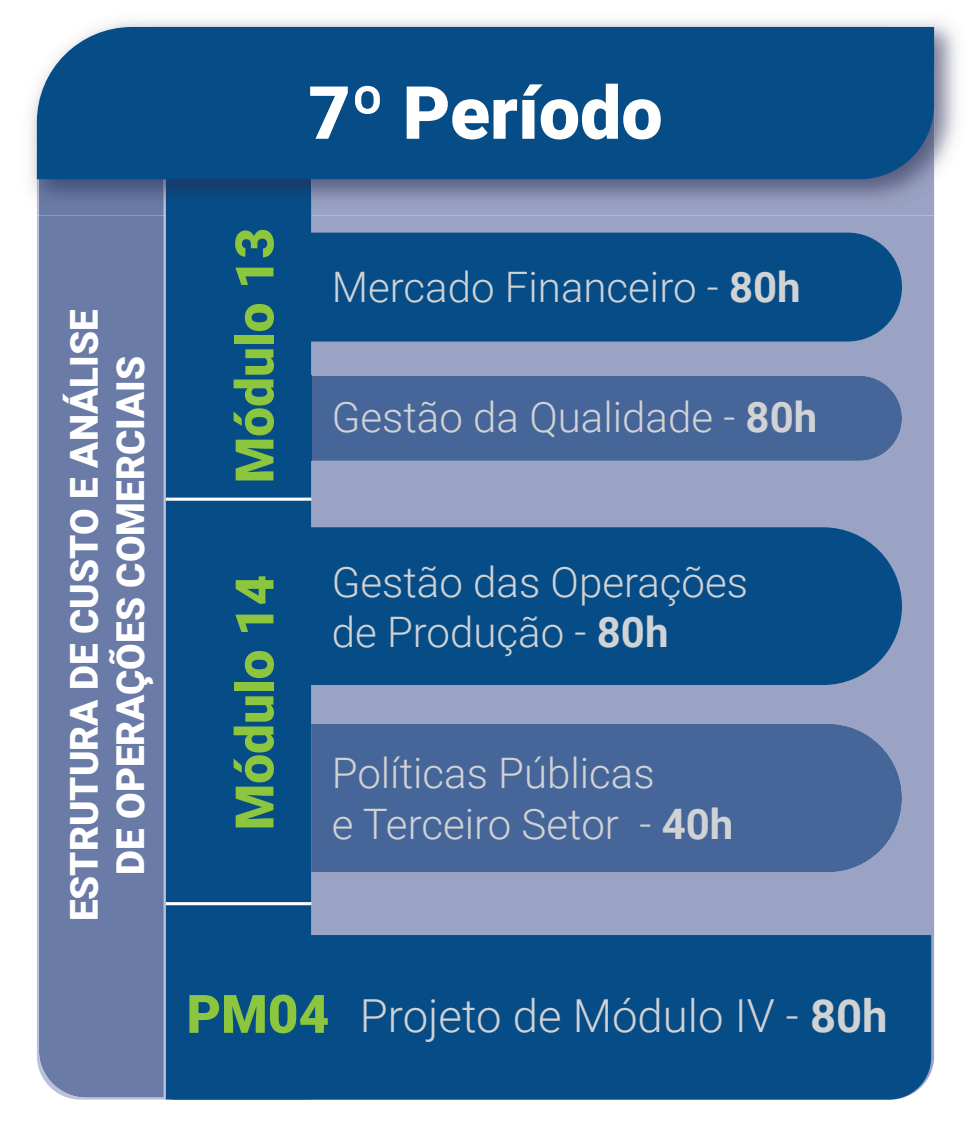
<style>
.page{position:relative;width:971px;height:1129px;background:#fff}
.page>*{position:absolute;margin:0;border:0;box-sizing:border-box;transform-origin:0 0}
.t1{font:900 73.5px "Roboto";color:#fff}
.t2{font:900 53.2px "Roboto";color:#8bc63e}
.t3{font:300 45.5px "Roboto";color:#d1d2d4}
.t4{font:300 42px/50.4px "Roboto";color:#d1d2d4}
.t5{font:900 38.5px/46.2px "Roboto";color:#fff;text-align:center}
.s1{font-weight:700}
.s2{font-weight:900;font-size:53.2px;color:#8bc63e}
</style>
<div class="page">
<div style="left:311px;top:215px;width:623px;height:857px;background:#9aa3c4"></div>
<div style="left:37px;top:215px;width:129px;height:884px;background:#6b7ba7"></div>
<div style="left:166px;top:215px;width:145px;height:884px;background:#064d87"></div>
<div style="left:172px;top:232px;width:729px;height:109px;background:#064d87;border-radius:54px"></div>
<img style="left:30px;top:20px;width:928px;height:195px">
<img style="left:311px;top:179px;width:623px;height:36px">
<img style="left:35px;top:140px;width:2px;height:75px">
<img style="left:37px;top:179px;width:129px;height:36px">
<img style="left:166px;top:179px;width:145px;height:36px">
<div style="left:37px;top:27px;width:897px;height:152px;background:#064d87"></div>
<div style="left:172px;top:527px;width:729px;height:158px;background:#064d87"></div>
<div style="left:311px;top:723px;width:590px;height:149px;background:#466699"></div>
<div style="left:172px;top:723px;width:139px;height:149px;background:#064d87"></div>
<div style="left:311px;top:375px;width:590px;height:86px;background:#466699"></div>
<div style="left:172px;top:375px;width:139px;height:86px;background:#064d87"></div>
<div style="left:172px;top:934px;width:759px;height:165px;background:#064d87"></div>
<hr style="left:166px;top:497px;width:145px;height:3px;background:#fff">
<hr style="left:166px;top:902px;width:145px;height:3px;background:#fff">
<p class="t5" style="left:60px;top:921px;width:613px;rotate:-90deg">ESTRUTURA DE CUSTO E ANÁLISE<br>DE OPERAÇÕES COMERCIAIS</p>
<p class="t2" style="left:217px;top:483px;width:257px;rotate:-90deg">Módulo 13</p>
<p class="t2" style="left:217px;top:830px;width:257px;rotate:-90deg">Módulo 14</p>
<h1 class="t1" style="left:308px;top:61px;width:356px">7º Período</h1>
<p class="t4" style="left:332px;top:260px;width:470px">Mercado Financeiro - <span class="s1">80h</span></p>
<p class="t4" style="left:332px;top:390px;width:487px">Gestão da Qualidade - <span class="s1">80h</span></p>
<p class="t4" style="left:332px;top:555px;width:418px">Gestão das Operações de Produção - <span class="s1">80h</span></p>
<p class="t4" style="left:332px;top:746px;width:403px">Políticas Públicas<br>e Terceiro Setor - <span class="s1">40h</span></p>
<p class="t3" style="left:186px;top:983px;width:702px"><span class="s2">PM04</span> Projeto de Módulo IV - <span class="s1">80h</span></p>
</div>
